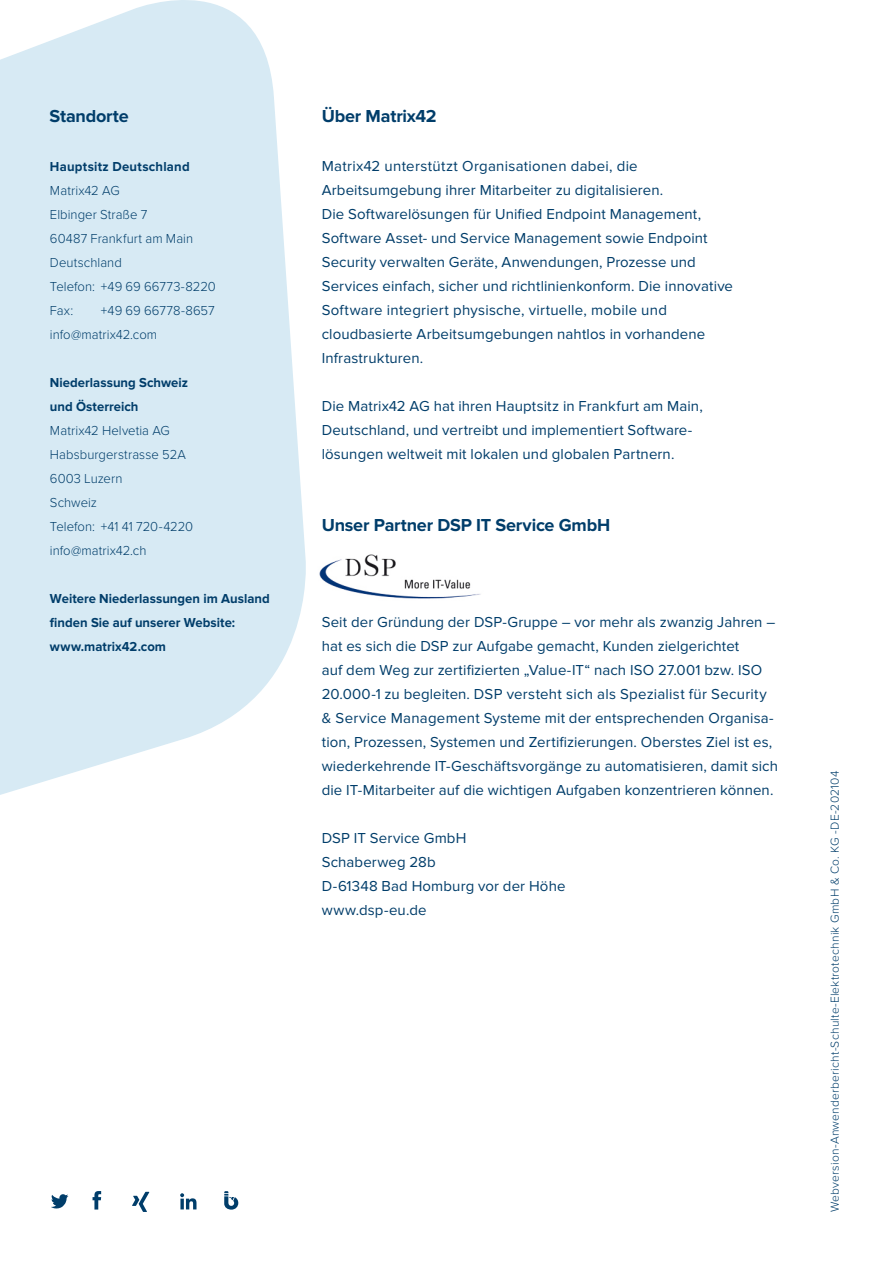
<style>
.page{position:relative;width:893px;height:1263px;background:#fff}
.page>*{position:absolute;margin:0;border:0;box-sizing:border-box;transform-origin:0 0}
.t1{font:700 18px "Proxima Nova";letter-spacing:-.01em;color:#003d6a}
.t2{font:15px/24px "Proxima Nova";letter-spacing:.005em;color:#003d6a}
.t3{font:300 13.5px/24px "Proxima Nova";letter-spacing:.005em;color:#003d6a}
.t4{font:700 13.5px/24px "Proxima Nova";letter-spacing:.005em;color:#003d6a}
.t5{font:300 12px "Proxima Nova";letter-spacing:.02em;color:#003d6a}
</style>
<div class="page">
<img style="left:319px;top:554px;width:162px;height:45px">
<svg style="left:0;top:0;width:306px;height:795px;background:#dcecf5"></svg>
<svg style="left:51px;top:1194px;width:17px;height:15px"></svg>
<svg style="left:93px;top:1191px;width:8px;height:18px"></svg>
<svg style="left:132px;top:1192px;width:17px;height:20px"></svg>
<svg style="left:180px;top:1193px;width:16px;height:16px"></svg>
<svg style="left:224px;top:1191px;width:14px;height:19px"></svg>
<p class="t1" style="left:50px;top:106px;width:81px">Standorte</p>
<p class="t1" style="left:322px;top:106px;width:117px">Über Matrix42</p>
<p class="t4" style="left:50px;top:155px;width:141px">Hauptsitz Deutschland</p>
<p class="t3" style="left:50px;top:178px;width:167px">Matrix42 AG<br>Elbinger Straße 7<br>60487 Frankfurt am Main<br>Deutschland<br>Telefon: +49 69 66773-8220<br>Fax:</p>
<p class="t2" style="left:322px;top:154px;width:413px">Matrix42 unterstützt Organisationen dabei, die Arbeitsumgebung ihrer Mitarbeiter zu digitalisieren.<br>Die Softwarelösungen für Unified Endpoint Management, Software Asset- und Service Management sowie Endpoint Security verwalten Geräte, Anwendungen, Prozesse und Services einfach, sicher und richtlinienkonform. Die innovative Software integriert physische, virtuelle, mobile und cloudbasierte Arbeitsumgebungen nahtlos in vorhandene Infrastrukturen.</p>
<p class="t2" style="left:322px;top:394px;width:383px">Die Matrix42 AG hat ihren Hauptsitz in Frankfurt am Main,<br>Deutschland, und vertreibt und implementiert Software&shy;lösungen weltweit mit lokalen und globalen Partnern.</p>
<p class="t3" style="left:50px;top:298px;width:166px;text-indent:51px">+49 69 66778-8657 info@matrix42.com</p>
<p class="t4" style="left:50px;top:371px;width:140px">Niederlassung Schweiz und Österreich</p>
<p class="t3" style="left:50px;top:418px;width:145px">Matrix42 Helvetia AG<br>Habsburgerstrasse 52A<br>6003 Luzern<br>Schweiz<br>Telefon: +41 41 720-4220 info@matrix42.ch</p>
<p class="t4" style="left:50px;top:587px;width:221px">Weitere Niederlassungen im Ausland finden Sie auf unserer Website: www.matrix42.com</p>
<p class="t1" style="left:322px;top:515px;width:290px">Unser Partner DSP IT Service GmbH</p>
<p class="t2" style="left:322px;top:610px;width:458px">Seit der Gründung der DSP-Gruppe – vor mehr als zwanzig Jahren – hat es sich die DSP zur Aufgabe gemacht, Kunden zielgerichtet<br>auf dem Weg zur zertifizierten „Value-IT“ nach ISO 27.001 bzw. ISO 20.000-1 zu begleiten. DSP versteht sich als Spezialist für Security &amp; Service Management Systeme mit der entsprechenden Organisa&shy;tion, Prozessen, Systemen und Zertifizierungen. Oberstes Ziel ist es, wiederkehrende IT-Geschäftsvorgänge zu automatisieren, damit sich die IT-Mitarbeiter auf die wichtigen Aufgaben konzentrieren können.</p>
<p class="t2" style="left:322px;top:826px;width:245px">DSP IT Service GmbH<br>Schaberweg 28b<br>D-61348 Bad Homburg vor der Höhe www.dsp-eu.de</p>
<p class="t5" style="left:826px;top:1212px;width:443px;rotate:-90deg">Webversion-Anwenderbericht-Schulte-Elektrotechnik GmbH &amp; Co. KG -DE-202104</p>
</div>
